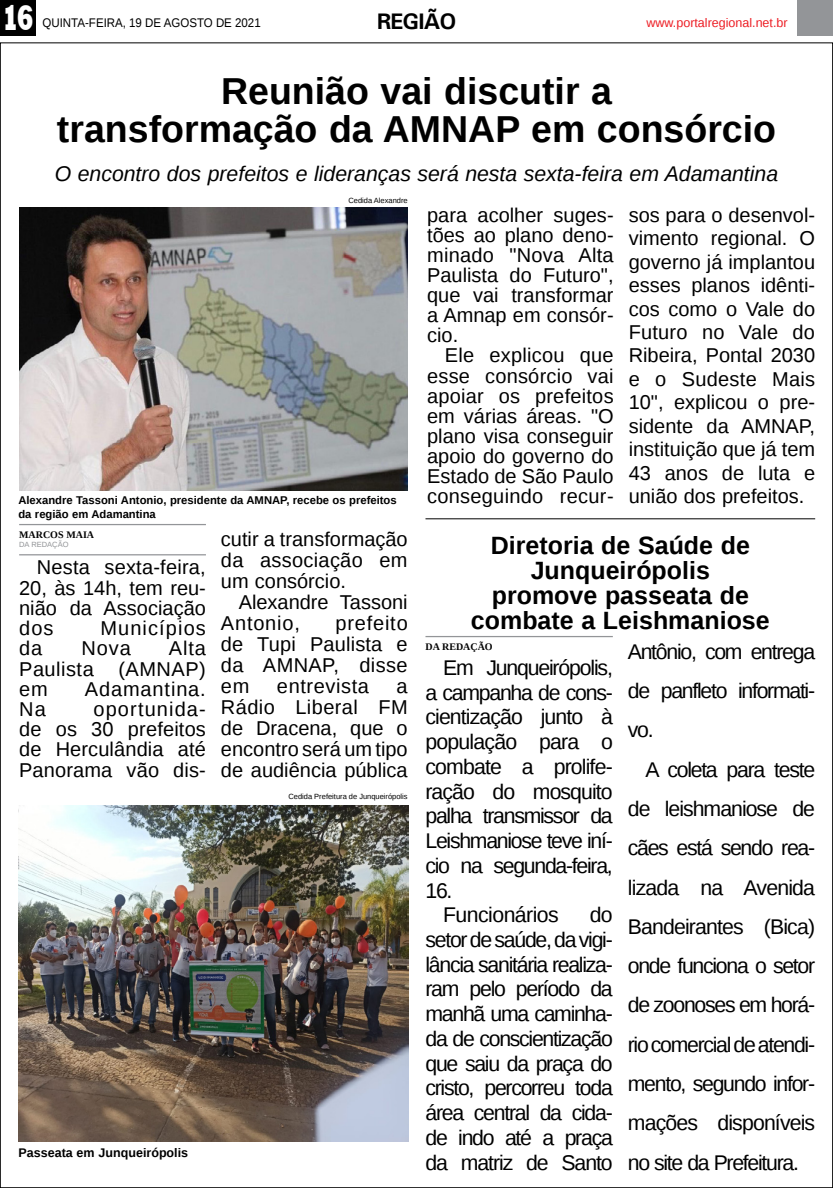
<style>
.page{position:relative;width:833px;height:1188px;background:#fff}
.page>*{position:absolute;margin:0;border:0;box-sizing:border-box;transform-origin:0 0}
.TÍTULO{font:700 37.5px "Liberation Sans";color:#000}
.t1{font:800 36.12px "Rockwell";color:#fff;scale:.7 1}
.TÍTULO-2{font:700 25px/25px "Liberation Sans";color:#000;text-align:center}
.TITULO_PG{font:700 22.5px "Univers";letter-spacing:-.04em;color:#000}
.MATÉRIA{font:21.25px/24.8px "Liberation Sans";letter-spacing:-.06em;color:#000;text-align:justify}
.LINHA_FINA{font:italic 21.25px "Liberation Sans";color:#000}
.MATÉRIA-2{font:21.25px "Liberation Sans";letter-spacing:-.025em;color:#000}
.MATÉRIA-3{font:20px/20.1px "Liberation Sans";color:#000;text-align:justify}
.MATÉRIA-4{font:20px "Liberation Sans";letter-spacing:.045em;color:#000}
.MATÉRIA-5{font:20px "Liberation Sans";letter-spacing:.055em;color:#000}
.MATÉRIA-6{font:20px "Liberation Sans";letter-spacing:.03em;color:#000}
.DATA_PG{font:12.5px "Liberation Sans";color:#000;scale:.92 1}
.DATA_PG-2{font:12.5px "Liberation Sans";color:#ed1d24}
.LEGENDA{font:700 12.5px "Liberation Sans";color:#000}
.LEGENDA-2{font:700 11.25px/13.8px "Liberation Sans";color:#000}
.CRÉDITO_NOME{font:700 10px "Liberation Serif";color:#000}
.CRÉDITO_FOTO{font:7.5px "Liberation Sans";color:#000}
.CRÉDITO_MATÉRIA{font:7.5px "Liberation Sans";color:#939598}
</style>
<div class="page">
<div style="left:0;top:0;width:36px;height:35px;background:#000"></div>
<div style="left:797px;top:0;width:36px;height:35px;background:#939598"></div>
<hr style="left:19px;top:524px;width:187px;height:1px;background:#939598">
<hr style="left:19px;top:554px;width:187px;height:1px;background:#939598">
<img style="left:19px;top:207px;width:389px;height:283px">
<img style="left:18px;top:805px;width:390px;height:336px">
<hr style="left:425px;top:518px;width:390px;height:1px;background:#000">
<hr style="left:425px;top:635px;width:188px;height:2px;background:#939598">
<p class="t1" style="left:2px;top:-3px;width:48px">16</p>
<p class="DATA_PG" style="left:43px;top:15px;width:239px">QUINTA-FEIRA, 19 DE AGOSTO DE 2021</p>
<p class="TITULO_PG" style="left:377px;top:8px;width:81px">REGIÃO</p>
<p class="DATA_PG-2" style="left:646px;top:15px;width:143px">www.portalregional.net.br</p>
<p class="TÍTULO" style="left:221px;top:65px;width:392px">Reunião vai discutir a</p>
<p class="TÍTULO" style="left:57px;top:103px;width:720px">transformação da AMNAP em consórcio</p>
<p class="LINHA_FINA" style="left:55px;top:160px;width:725px">O encontro dos prefeitos e lideranças será nesta sexta-feira em Adamantina</p>
<p class="CRÉDITO_FOTO" style="left:348px;top:196px;width:61px">Cedida Alexandre</p>
<p class="LEGENDA-2" style="left:18px;top:492px;width:380px">Alexandre Tassoni Antonio, presidente da AMNAP, recebe os prefeitos da região em Adamantina</p>
<p class="CRÉDITO_NOME" style="left:19px;top:528px;width:76px">MARCOS MAIA</p>
<p class="CRÉDITO_MATÉRIA" style="left:19px;top:540px;width:51px">DA REDAÇÃO</p>
<p class="MATÉRIA-3" style="left:19px;top:558px;width:188px;text-indent:18px">Nesta sexta-feira, 20, às 14h, tem reu&shy;nião da Associação dos</p>
<p class="MATÉRIA-5" style="left:100px;top:616px;width:107px">Municípios</p>
<p class="MATÉRIA-3" style="left:19px;top:639px;width:25px">da</p>
<p class="MATÉRIA-3" style="left:81px;top:639px;width:51px">Nova</p>
<p class="MATÉRIA-3" style="left:19px;top:639px;width:188px;text-indent:150px">Alta Paulista (AMNAP) em</p>
<p class="MATÉRIA-4" style="left:85px;top:677px;width:122px">Adamantina.</p>
<p class="MATÉRIA-3" style="left:19px;top:699px;width:188px;text-indent:74px">oportunida&shy;de os 30 prefeitos de Herculândia até Panorama vão dis-</p>
<p class="MATÉRIA-3" style="left:19px;top:699px;width:28px">Na</p>
<p class="MATÉRIA-3" style="left:221px;top:529px;width:188px;line-height:21px">cutir a transformação da associação em um consórcio.</p>
<p class="MATÉRIA-3" style="left:221px;top:592px;width:188px;line-height:21px;text-indent:18px">Alexandre Tassoni<br>Antonio,</p>
<p class="MATÉRIA-3" style="left:221px;top:613px;width:188px;line-height:21px;text-indent:114px">prefeito de Tupi Paulista e da AMNAP, disse em</p>
<p class="MATÉRIA-6" style="left:277px;top:674px;width:93px">entrevista</p>
<p class="MATÉRIA-3" style="left:221px;top:676px;width:188px;line-height:21px;text-indent:176px">a Rádio Liberal FM de Dracena, que o encontro será um tipo de audiência pública</p>
<p class="CRÉDITO_FOTO" style="left:288px;top:791px;width:121px">Cedida Prefeitura de Junqueirópolis</p>
<p class="LEGENDA" style="left:19px;top:1143px;width:171px">Passeata em Junqueirópolis</p>
<p class="MATÉRIA-3" style="left:628px;top:204px;width:188px;line-height:23.4px">sos para o desenvol&shy;vimento regional. O governo já implantou esses planos idênti&shy;cos como o Vale do Futuro no Vale do Ribeira, Pontal 2030 e o Sudeste Mais 10", explicou o pre&shy;sidente da AMNAP, instituição que já tem 43 anos de luta e união dos prefeitos.</p>
<p class="TÍTULO-2" style="left:491px;top:532px;width:261px">Diretoria de Saúde de<br>Junqueirópolis</p>
<p class="TÍTULO-2" style="left:492px;top:582px;width:259px">promove passeata de</p>
<p class="TÍTULO-2" style="left:471px;top:607px;width:300px">combate a Leishmaniose</p>
<p class="CRÉDITO_NOME" style="left:425px;top:640px;width:69px">DA REDAÇÃO</p>
<p class="MATÉRIA" style="left:425px;top:655px;width:189px;text-indent:18px">Em Junqueirópolis, a campanha de cons&shy;cientização junto à população para o combate a prolife&shy;ração do mosquito palha transmissor da Leishmaniose teve iní&shy;cio na segunda-feira, 16.</p>
<p class="MATÉRIA-2" style="left:443px;top:902px;width:117px">Funcionários</p>
<p class="MATÉRIA-3" style="left:427px;top:206px;width:188px">para acolher suges&shy;tões ao plano deno&shy;minado "Nova Alta Paulista do Futuro", que vai transformar a Amnap em consór&shy;cio.</p>
<p class="MATÉRIA-3" style="left:427px;top:346px;width:188px;text-indent:18px">Ele explicou que esse consórcio vai apoiar os prefeitos em várias áreas. "O plano visa conseguir apoio do governo do Estado de São Paulo conseguindo recur-</p>
<p class="MATÉRIA" style="left:628px;top:632px;width:189px;line-height:39.2px">Antônio, com entrega de panfleto informati&shy;vo.</p>
<p class="MATÉRIA" style="left:628px;top:750px;width:189px;line-height:39.2px;text-indent:18px">A coleta para teste de leishmaniose de cães está sendo rea&shy;lizada na Avenida Bandeirantes (Bica) onde funciona o setor de zoonoses em horá&shy;rio comercial de atendi&shy;mento, segundo infor&shy;mações disponíveis no site da Prefeitura.</p>
<p class="MATÉRIA" style="left:425px;top:903px;width:189px;text-indent:164px">do setor de saúde, da vigi&shy;lância sanitária realiza&shy;ram pelo período da manhã uma caminha&shy;da de conscientização que saiu da praça do cristo, percorreu toda área central da cida&shy;de indo até a praça da matriz de Santo</p>
</div>
